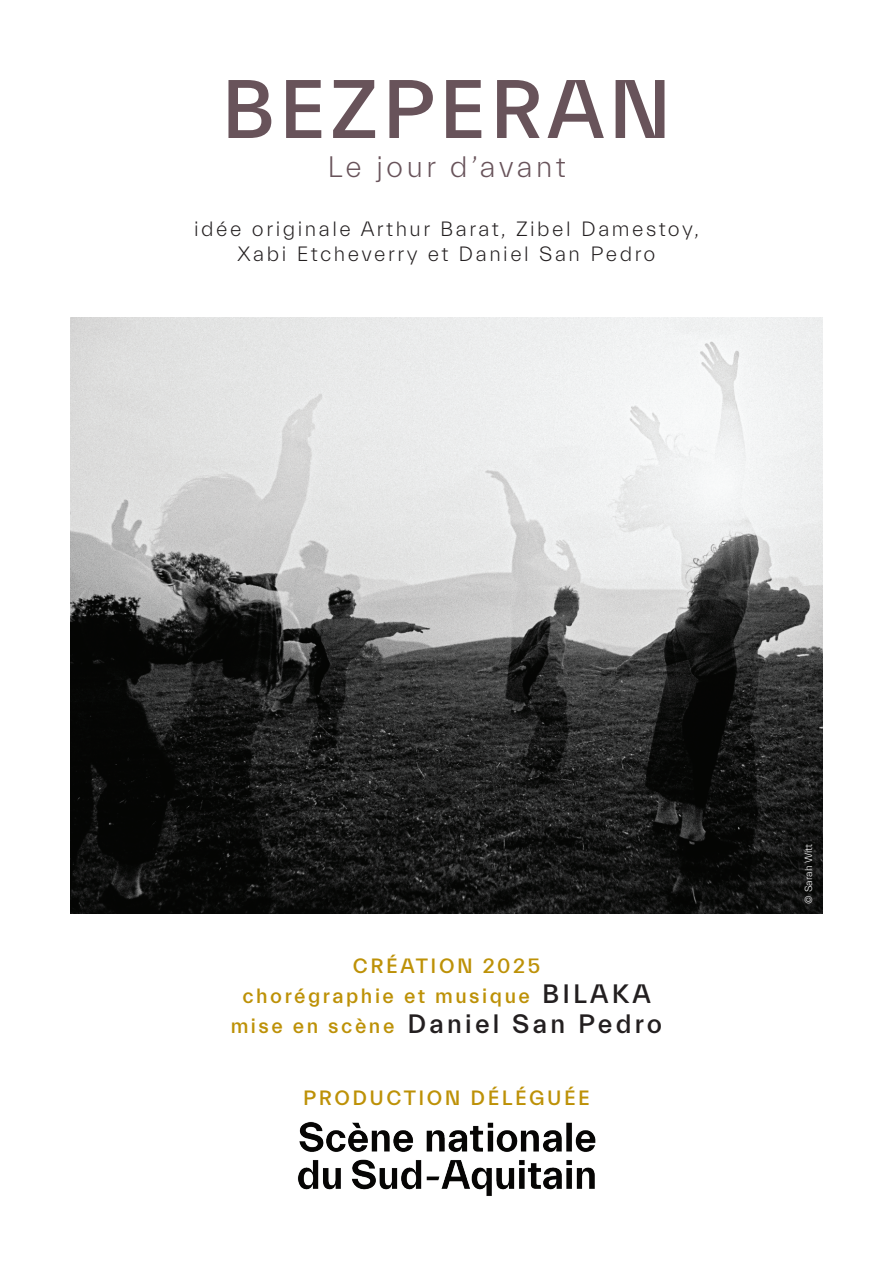
<style>
.page{position:relative;width:893px;height:1263px;background:#fff}
.page>*{position:absolute;margin:0;border:0;box-sizing:border-box;transform-origin:0 0}
.t1{font:500 84px "Everett";letter-spacing:.05em;color:#68535a}
.t2{font:300 30px "Everett";letter-spacing:.11em;color:#68535a}
.t3{font:500 27px "Everett";letter-spacing:.12em;color:#231f20}
.t4{font:300 21px/25.2px "Everett";letter-spacing:.12em;color:#231f20;text-align:center}
.t5{font:500 21px/30px "Everett";letter-spacing:.12em;color:#bd9107;text-align:center}
.t6{font:300 10.5px "Everett";color:#fff}
.s1{font-size:27px;color:#231f20}
.s2{font-size:21px;color:#bd9107}
</style>
<div class="page">
<img style="left:70px;top:318px;width:753px;height:595px">
<img style="left:297px;top:1121px;width:299px;height:75px">
<h1 class="t1" style="left:221px;top:64px;width:452px">BEZPERAN</h1>
<h2 class="t2" style="left:327px;top:151px;width:240px">Le jour d’avant</h2>
<p class="t4" style="left:194px;top:217px;width:506px">idée originale Arthur Barat, Zibel Damestoy,<br>Xabi Etcheverry et Daniel San Pedro</p>
<p class="t5" style="left:242px;top:952px;width:410px">CRÉATION 2025<br>chorégraphie et musique <span class="s1">BILAKA</span></p>
<p class="t3" style="left:231px;top:1009px;width:433px"><span class="s2">mise en scène</span> Daniel San Pedro</p>
<p class="t5" style="left:303px;top:1083px;width:288px">PRODUCTION DÉLÉGUÉE</p>
<p class="t6" style="left:803px;top:904px;width:61px;rotate:-90deg">© Sarah Witt</p>
</div>
